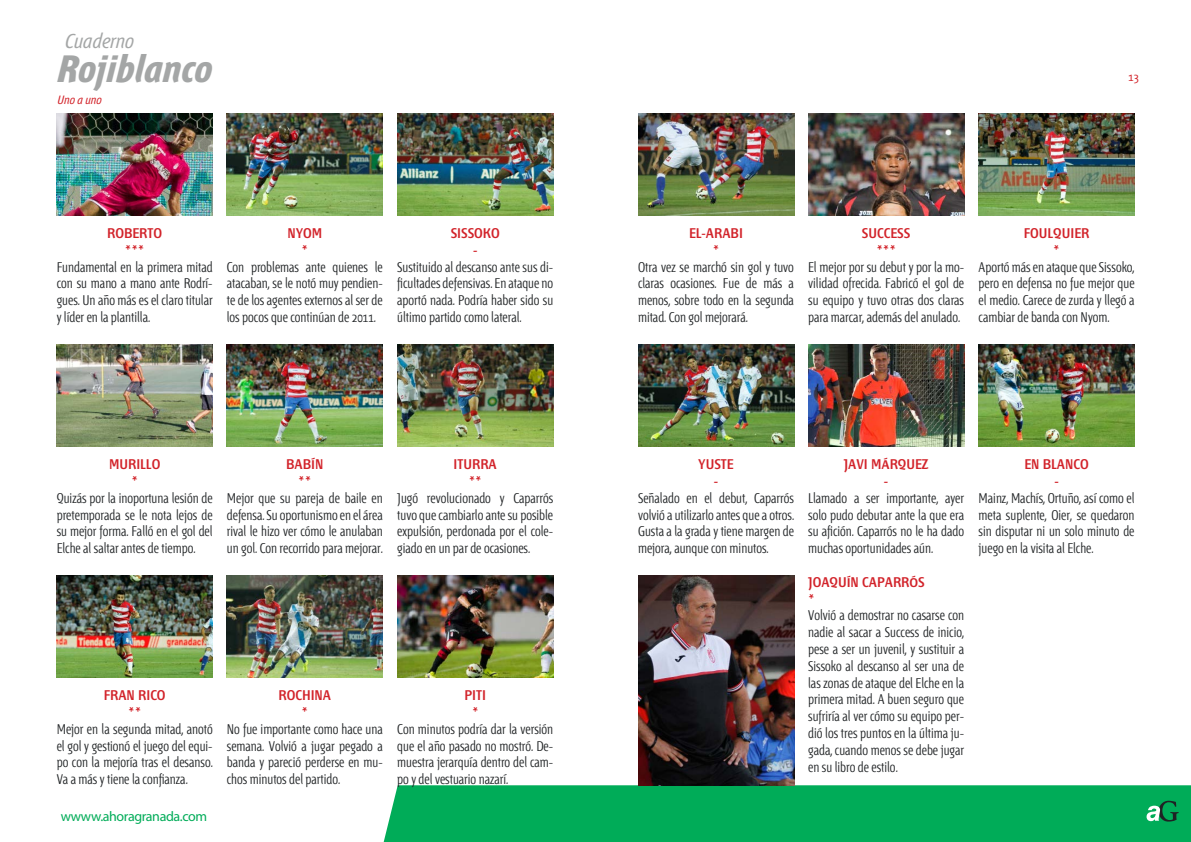
<style>
.page{position:relative;width:1191px;height:842px;background:#fff}
.page>*{position:absolute;margin:0;border:0;box-sizing:border-box;transform-origin:0 0}
.t1{font:italic 700 38px "Fontana ND Ee Os F";color:#a4a6a6}
.t2{font:italic 20px "Fontana ND Aa Os F";color:#a4a6a6}
.t3{font:300 14px/16.8px "Fontana ND Cc Os F";color:#1f2224;text-align:justify}
.t4{font:600 14px "Fontana ND Cc Os F";color:#d2232a}
.t5{font:14px "Myriad Pro";letter-spacing:-.025em;color:#00ac58}
.t6{font:italic 12px "Fontana ND Aa Os F";color:#d2232a}
</style>
<div class="page">
<div style="left:383px;top:785px;width:808px;height:57px;background:#00ac58"></div>
<svg style="left:1146px;top:801px;width:32px;height:20px"></svg>
<img style="left:57px;top:113px;width:156px;height:102px">
<img style="left:57px;top:344px;width:156px;height:102px">
<img style="left:57px;top:576px;width:156px;height:101px">
<img style="left:638px;top:113px;width:156px;height:102px">
<img style="left:638px;top:344px;width:156px;height:102px">
<img style="left:638px;top:576px;width:156px;height:209px">
<img style="left:227px;top:113px;width:156px;height:102px">
<img style="left:227px;top:344px;width:156px;height:102px">
<img style="left:227px;top:576px;width:156px;height:101px">
<img style="left:808px;top:113px;width:156px;height:102px">
<img style="left:808px;top:344px;width:156px;height:102px">
<img style="left:397px;top:113px;width:156px;height:102px">
<img style="left:397px;top:344px;width:156px;height:102px">
<img style="left:397px;top:576px;width:156px;height:101px">
<img style="left:978px;top:113px;width:156px;height:102px">
<img style="left:978px;top:344px;width:156px;height:102px">
<h2 class="t2" style="left:65px;top:32px;width:70px">Cuaderno</h2>
<h1 class="t1" style="left:58px;top:51px;width:156px">Rojiblanco</h1>
<p class="t6" style="left:58px;top:94px;width:46px">Uno a uno</p>
<p class="t4" style="left:107px;top:227px;width:56px">ROBERTO</p>
<p class="t4" style="left:125px;top:243px;width:21px">***</p>
<p class="t3" style="left:57px;top:259px;width:157px">Fundamental en la primera mitad con su mano a mano ante Rodrí&shy;gues. Un año más es el claro titular y líder en la plantilla.</p>
<p class="t4" style="left:287px;top:227px;width:36px">NYOM</p>
<p class="t4" style="left:301px;top:243px;width:8px">*</p>
<p class="t3" style="left:227px;top:259px;width:157px">Con problemas ante quienes le atacaban, se le notó muy pendien&shy;te de los agentes externos al ser de los pocos que continúan de 2011.</p>
<p class="t4" style="left:451px;top:227px;width:51px">SISSOKO</p>
<p class="t4" style="left:473px;top:243px;width:6px">-</p>
<p class="t3" style="left:397px;top:259px;width:157px">Sustituido al descanso ante sus di&shy;ficultades defensivas. En ataque no aportó nada. Podría haber sido su último partido como lateral.</p>
<p class="t4" style="left:109px;top:458px;width:53px">MURILLO</p>
<p class="t4" style="left:131px;top:474px;width:8px">*</p>
<p class="t3" style="left:57px;top:490px;width:157px">Quizás por la inoportuna lesión de pretemporada se le nota lejos de su mejor forma. Falló en el gol del Elche al saltar antes de tiempo.</p>
<p class="t4" style="left:286px;top:458px;width:39px">BABÍN</p>
<p class="t4" style="left:298px;top:474px;width:15px">**</p>
<p class="t3" style="left:227px;top:490px;width:157px">Mejor que su pareja de baile en defensa. Su oportunismo en el área rival le hizo ver cómo le anulaban un gol. Con recorrido para mejorar.</p>
<p class="t4" style="left:453px;top:458px;width:45px">ITURRA</p>
<p class="t4" style="left:469px;top:474px;width:15px">**</p>
<p class="t3" style="left:397px;top:490px;width:157px">Jugó revolucionado y Caparrós tuvo que cambiarlo ante su posible expulsión, perdonada por el cole&shy;giado en un par de ocasiones.</p>
<p class="t4" style="left:104px;top:689px;width:63px">FRAN RICO</p>
<p class="t4" style="left:128px;top:706px;width:15px">**</p>
<p class="t3" style="left:57px;top:721px;width:157px">Mejor en la segunda mitad, anotó el gol y gestionó el juego del equi&shy;po con la mejoría tras el desanso.<br>Va a más y tiene la confianza.</p>
<p class="t5" style="left:61px;top:807px;width:148px">wwww.ahoragranada.com</p>
<p class="t4" style="left:278px;top:689px;width:54px">ROCHINA</p>
<p class="t4" style="left:301px;top:706px;width:8px">*</p>
<p class="t3" style="left:227px;top:721px;width:157px">No fue importante como hace una semana. Volvió a jugar pegado a banda y pareció perderse en mu&shy;chos minutos del partido.</p>
<p class="t4" style="left:464px;top:689px;width:23px">PITI</p>
<p class="t4" style="left:472px;top:706px;width:8px">*</p>
<p class="t3" style="left:397px;top:721px;width:157px">Con minutos podría dar la versión que el año pasado no mostró. De&shy;muestra jerarquía dentro del cam&shy;po y del vestuario nazarí.</p>
<p class="t6" style="left:1128px;top:71px;width:12px">13</p>
<p class="t4" style="left:689px;top:227px;width:55px">EL-ARABI</p>
<p class="t4" style="left:712px;top:243px;width:8px">*</p>
<p class="t3" style="left:638px;top:259px;width:157px">Otra vez se marchó sin gol y tuvo claras ocasiones. Fue de más a menos, sobre todo en la segunda mitad. Con gol mejorará.</p>
<p class="t4" style="left:862px;top:227px;width:50px">SUCCESS</p>
<p class="t4" style="left:876px;top:243px;width:21px">***</p>
<p class="t3" style="left:808px;top:259px;width:157px">El mejor por su debut y por la mo&shy;vilidad ofrecida. Fabricó el gol de su equipo y tuvo otras dos claras para marcar, además del anulado.</p>
<p class="t4" style="left:1023px;top:227px;width:67px">FOULQUIER</p>
<p class="t4" style="left:1053px;top:243px;width:8px">*</p>
<p class="t3" style="left:978px;top:259px;width:157px">Aportó más en ataque que Sissoko, pero en defensa no fue mejor que el medio. Carece de zurda y llegó a cambiar de banda con Nyom.</p>
<p class="t4" style="left:698px;top:458px;width:37px">YUSTE</p>
<p class="t4" style="left:714px;top:474px;width:6px">-</p>
<p class="t3" style="left:638px;top:490px;width:157px">Señalado en el debut, Caparrós volvió a utilizarlo antes que a otros.<br>Gusta a la grada y tiene margen de mejora, aunque con minutos.</p>
<p class="t4" style="left:843px;top:458px;width:86px">JAVI MÁRQUEZ</p>
<p class="t4" style="left:884px;top:474px;width:6px">-</p>
<p class="t3" style="left:808px;top:490px;width:157px">Llamado a ser importante, ayer solo pudo debutar ante la que era su afición. Caparrós no le ha dado muchas oportunidades aún.</p>
<p class="t4" style="left:808px;top:575px;width:118px">JOAQUÍN CAPARRÓS</p>
<p class="t4" style="left:808px;top:592px;width:8px">*</p>
<p class="t3" style="left:808px;top:608px;width:157px">Volvió a demostrar no casarse con nadie al sacar a Success de inicio, pese a ser un juvenil, y sustituir a Sissoko al descanso al ser una de las zonas de ataque del Elche en la primera mitad. A buen seguro que sufriría al ver cómo su equipo per&shy;dió los tres puntos en la última ju&shy;gada, cuando menos se debe jugar en su libro de estilo.</p>
<p class="t4" style="left:1024px;top:458px;width:66px">EN BLANCO</p>
<p class="t4" style="left:1054px;top:474px;width:6px">-</p>
<p class="t3" style="left:978px;top:490px;width:157px">Mainz, Machís, Ortuño, así como el meta suplente, Oier, se quedaron sin disputar ni un solo minuto de juego en la visita al Elche.</p>
</div>
